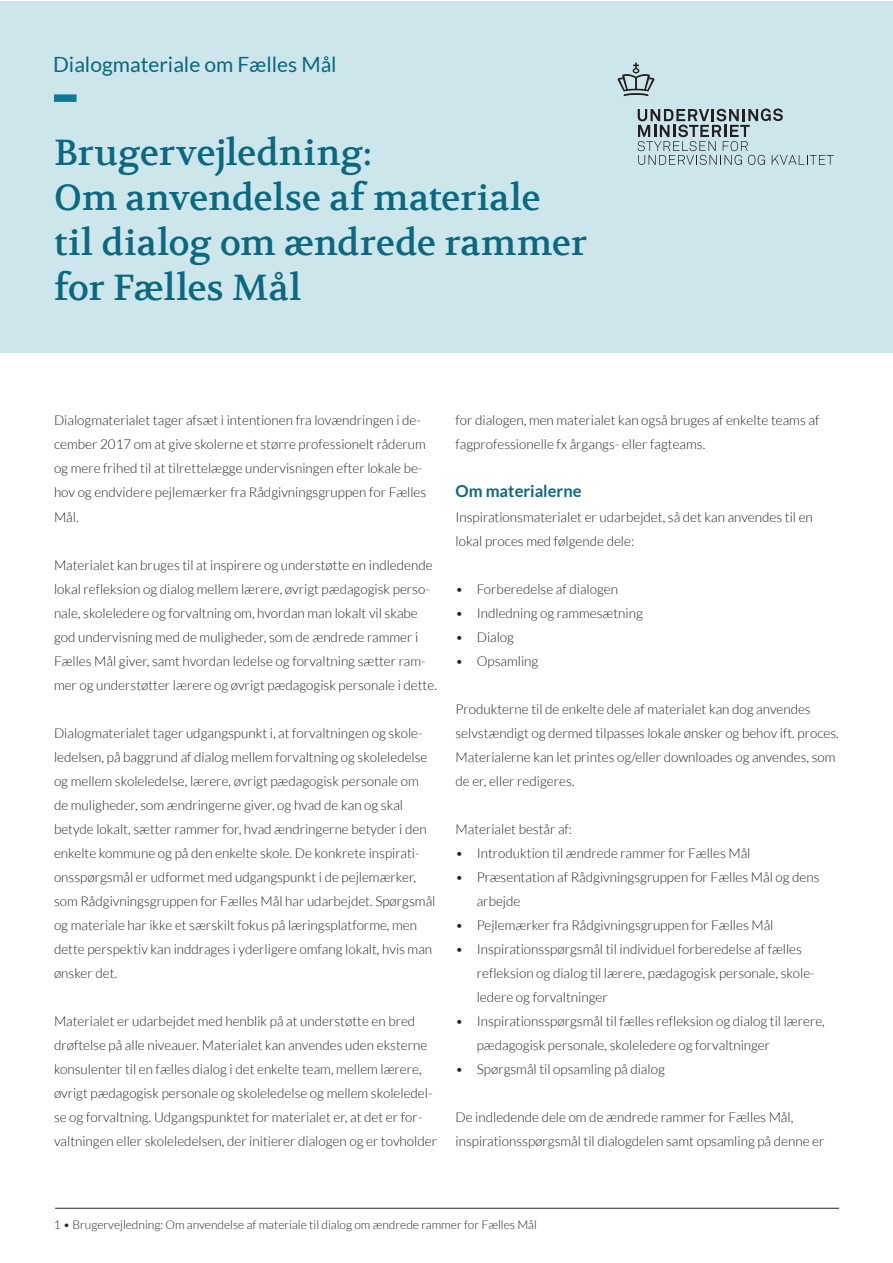
<style>
.page{position:relative;width:893px;height:1263px;background:#fff}
.page>*{position:absolute;margin:0;border:0;box-sizing:border-box;transform-origin:0 0}
.Overskrift_1{font:36px "Volkhov";letter-spacing:-.005em;color:#0a687f}
.t1{font:21px "Lato";color:#0a687f}
.Brødtekst_2{font:700 16.5px "Lato";color:#0a687f}
.Brødtekst_2-2{font:300 13.5px/24px "Lato";color:#231f20}
.Brødtekst_4{font:300 12px "Lato";color:#231f20}
</style>
<div class="page">
<hr style="left:55px;top:1208px;width:784px;height:1px;background:#231f20">
<div style="left:0;top:1px;width:893px;height:352px;background:#cce6ec"></div>
<div style="left:54px;top:94px;width:23px;height:8px;background:#0d7a98"></div>
<svg style="left:618px;top:63px;width:37px;height:33px"></svg>
<svg style="left:638px;top:108px;width:196px;height:57px"></svg>
<p class="t1" style="left:53px;top:53px;width:285px">Dialogmateriale om Fælles Mål</p>
<p class="Overskrift_1" style="left:54px;top:130px;width:320px">Brugervejledning:</p>
<p class="Overskrift_1" style="left:54px;top:175px;width:488px">Om anvendelse af materiale</p>
<p class="Overskrift_1" style="left:54px;top:220px;width:535px">til dialog om ændrede rammer</p>
<p class="Overskrift_1" style="left:54px;top:265px;width:249px">for Fælles Mål</p>
<p class="Brødtekst_2-2" style="left:54px;top:409px;width:374px">Dialogmaterialet tager afsæt i intentionen fra lovændringen i de&shy;cember 2017 om at give skolerne et større professionelt råderum og mere frihed til at tilrettelægge undervisningen efter lokale be&shy;hov og endvidere pejlemærker fra Rådgivningsgruppen for Fælles Mål.</p>
<p class="Brødtekst_2-2" style="left:54px;top:553px;width:384px">Materialet kan bruges til at inspirere og understøtte en indledende lokal refleksion og dialog mellem lærere, øvrigt pædagogisk perso&shy;nale, skoleledere og forvaltning om, hvordan man lokalt vil skabe god undervisning med de muligheder, som de ændrede rammer i Fælles Mål giver, samt hvordan ledelse og forvaltning sætter ram&shy;mer og understøtter lærere og øvrigt pædagogisk personale i dette.</p>
<p class="Brødtekst_2-2" style="left:54px;top:721px;width:383px">Dialogmaterialet tager udgangspunkt i, at forvaltningen og skole&shy;ledelsen, på baggrund af dialog mellem forvaltning og skoleledelse og mellem skoleledelse, lærere, øvrigt pædagogisk personale om de muligheder, som ændringerne giver, og hvad de kan og skal betyde lokalt, sætter rammer for, hvad ændringerne betyder i den enkelte kommune og på den enkelte skole. De konkrete inspirati&shy;onsspørgsmål er udformet med udgangspunkt i de pejlemærker, som Rådgivningsgruppen for Fælles Mål har udarbejdet. Spørgsmål og materiale har ikke et særskilt fokus på læringsplatforme, men dette perspektiv kan inddrages i yderligere omfang lokalt, hvis man ønsker det.</p>
<p class="Brødtekst_2-2" style="left:54px;top:1009px;width:385px">Materialet er udarbejdet med henblik på at understøtte en bred drøftelse på alle niveauer. Materialet kan anvendes uden eksterne konsulenter til en fælles dialog i det enkelte team, mellem lærere, øvrigt pædagogisk personale og skoleledelse og mellem skoleledel&shy;se og forvaltning. Udgangspunktet for materialet er, at det er for&shy;valtningen eller skoleledelsen, der initierer dialogen og er tovholder</p>
<p class="Brødtekst_2-2" style="left:455px;top:409px;width:365px">for dialogen, men materialet kan også bruges af enkelte teams af fagprofessionelle fx årgangs- eller fagteams.</p>
<p class="Brødtekst_2" style="left:455px;top:482px;width:128px">Om materialerne</p>
<p class="Brødtekst_2-2" style="left:455px;top:505px;width:359px">Inspirationsmaterialet er udarbejdet, så det kan anvendes til en lokal proces med følgende dele:</p>
<p class="Brødtekst_2-2" style="left:455px;top:577px;width:164px">• Forberedelse af dialogen</p>
<p class="Brødtekst_2-2" style="left:455px;top:601px;width:189px">• Indledning og rammesætning</p>
<p class="Brødtekst_2-2" style="left:455px;top:625px;width:60px">• Dialog</p>
<p class="Brødtekst_2-2" style="left:455px;top:649px;width:84px">• Opsamling</p>
<p class="Brødtekst_2-2" style="left:455px;top:697px;width:385px">Produkterne til de enkelte dele af materialet kan dog anvendes selvstændigt og dermed tilpasses lokale ønsker og behov ift. proces.<br>Materialerne kan let printes og/eller downloades og anvendes, som de er, eller redigeres.</p>
<p class="Brødtekst_2-2" style="left:455px;top:817px;width:118px">Materialet består af:</p>
<p class="Brødtekst_2-2" style="left:455px;top:841px;width:296px">• Introduktion til ændrede rammer for Fælles Mål</p>
<p class="Brødtekst_2-2" style="left:477px;top:865px;width:344px;text-indent:-21px">• Præsentation af Rådgivningsgruppen for Fælles Mål og dens arbejde</p>
<p class="Brødtekst_2-2" style="left:455px;top:913px;width:319px">• Pejlemærker fra Rådgivningsgruppen for Fælles Mål</p>
<p class="Brødtekst_2-2" style="left:477px;top:937px;width:340px;text-indent:-21px">• Inspirationsspørgsmål til individuel forberedelse af fælles refleksion og dialog til lærere, pædagogisk personale, skole-</p>
<p class="Brødtekst_2-2" style="left:477px;top:985px;width:132px">ledere og forvaltninger</p>
<p class="Brødtekst_2-2" style="left:477px;top:1009px;width:350px;text-indent:-21px">• Inspirationsspørgsmål til fælles refleksion og dialog til lærere, pædagogisk personale, skoleledere og forvaltninger</p>
<p class="Brødtekst_2-2" style="left:455px;top:1057px;width:211px">• Spørgsmål til opsamling på dialog</p>
<p class="Brødtekst_2-2" style="left:455px;top:1105px;width:370px">De indledende dele om de ændrede rammer for Fælles Mål, inspirationsspørgsmål til dialogdelen samt opsamling på denne er</p>
<p class="Brødtekst_4" style="left:54px;top:1218px;width:485px">1 • Brugervejledning: Om anvendelse af materiale til dialog om ændrede rammer for Fælles Mål</p>
</div>
